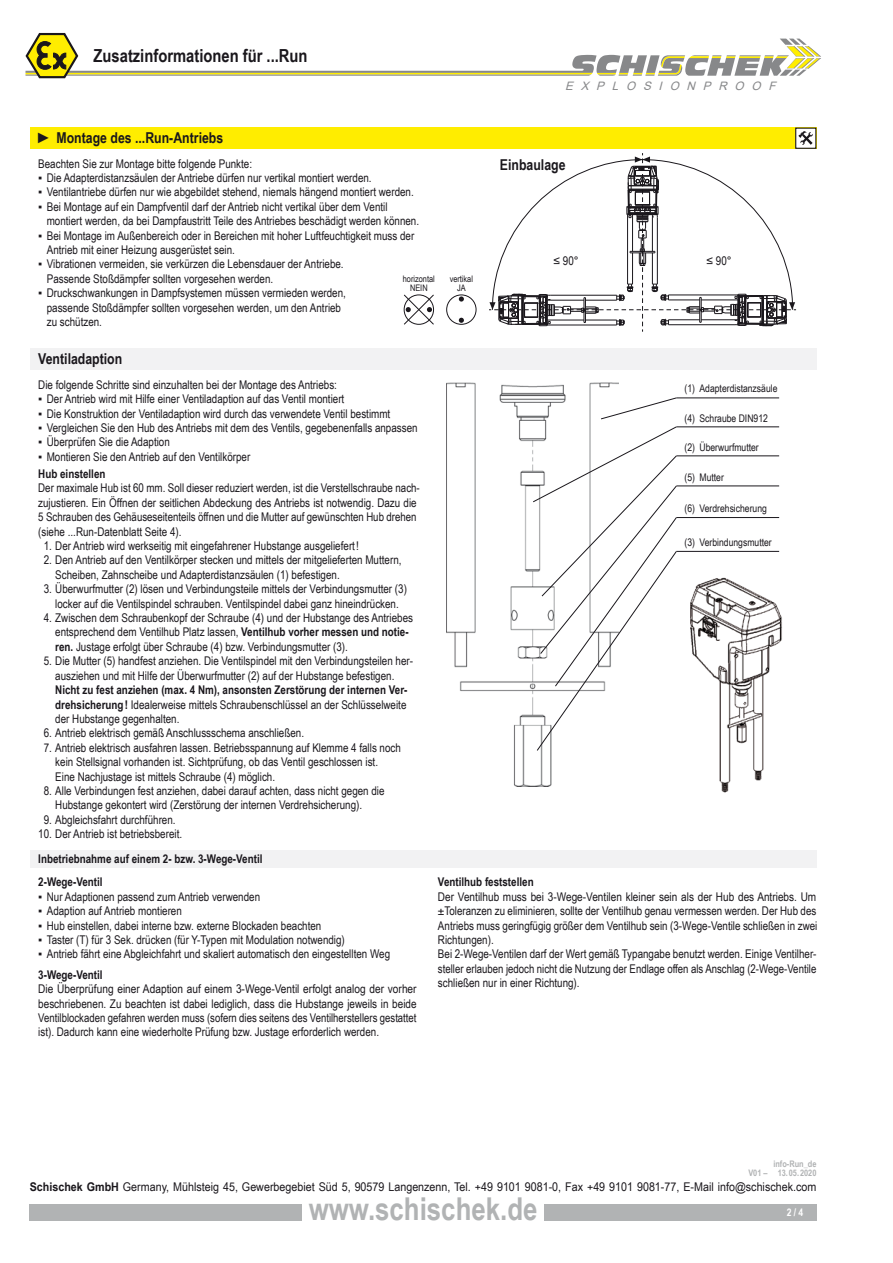
<style>
.page{position:relative;width:893px;height:1263px;background:#fff}
.page>*{position:absolute;margin:0;border:0;box-sizing:border-box;transform-origin:0 0}
.t1{font:700 31.5px "Arial Narrow";color:#b1b3b4}
.t2{font:700 18px "Arial Narrow";color:#1a171c}
.t3{font:700 15px "Arial Narrow";color:#1a171c}
.t4{font:12px/14.4px "Arial Narrow";color:#1a171c}
.t5{font:12px "Arial Narrow";color:#1a171c;scale:1.09 1}
.t6{font:700 12px "Arial Narrow";color:#1a171c}
.t7{font:italic 11.7px "Arial";color:#87888a}
.t8{font:10.5px "Arial Narrow";color:#1a171c}
.t9{font:700 10.5px "Arial Narrow";color:#fff}
.t10{font:700 9px/9px "Arial Narrow";color:#b1b3b4;text-align:right}
.t11{font:9px/9px "Arial Narrow";color:#1a171c;text-align:center}
.s1{font-weight:700}
</style>
<div class="page">
<svg style="left:26px;top:33px;width:795px;height:46px"></svg>
<div style="left:30px;top:128px;width:786px;height:21px;background:#ffed00"></div>
<div style="left:30px;top:349px;width:786px;height:21px;background:#f2f2f3"></div>
<div style="left:30px;top:850px;width:786px;height:18px;background:#f2f2f3"></div>
<img style="left:446px;top:383px;width:172px;height:404px">
<div style="left:795px;top:128px;width:21px;height:21px;background:#fff;border:1px solid #1a171c"></div>
<svg style="left:798px;top:131px;width:15px;height:14px"></svg>
<svg style="left:533px;top:426px;width:144px;height:325px"></svg>
<svg style="left:601px;top:397px;width:76px;height:22px"></svg>
<hr style="left:676px;top:398px;width:103px;height:1px;background:#1a171c">
<hr style="left:676px;top:427px;width:103px;height:1px;background:#1a171c">
<hr style="left:676px;top:456px;width:103px;height:1px;background:#1a171c">
<hr style="left:676px;top:486px;width:103px;height:1px;background:#1a171c">
<hr style="left:676px;top:517px;width:103px;height:1px;background:#1a171c">
<hr style="left:676px;top:551px;width:103px;height:1px;background:#1a171c">
<div style="left:446px;top:295px;width:30px;height:29px;border:1px solid #1a171c;border-radius:50%"></div>
<svg style="left:459px;top:296px;width:5px;height:6px"></svg>
<svg style="left:459px;top:318px;width:5px;height:5px"></svg>
<svg style="left:403px;top:294px;width:31px;height:31px"></svg>
<svg style="left:489px;top:153px;width:307px;height:179px"></svg>
<img style="left:690px;top:577px;width:92px;height:216px">
<div style="left:30px;top:1204px;width:272px;height:16px;background:#b1b3b4"></div>
<div style="left:544px;top:1204px;width:272px;height:16px;background:#b1b3b4"></div>
<h2 class="t2" style="left:94px;top:42px;width:216px">Zusatzinformationen für ...Run</h2>
<p class="t3" style="left:38px;top:126px;width:187px">► Montage des ...Run-Antriebs</p>
<p class="t4" style="left:38px;top:156px;width:215px">Beachten Sie zur Montage bitte folgende Punkte:</p>
<p class="t4" style="left:38px;top:170px;width:335px">▪ Die Adapterdistanzsäulen der Antriebe dürfen nur vertikal montiert werden.</p>
<p class="t4" style="left:38px;top:185px;width:377px">▪ Ventilantriebe dürfen nur wie abgebildet stehend, niemals hängend montiert werden.</p>
<p class="t4" style="left:47px;top:199px;width:374px;text-indent:-9px">▪ Bei Montage auf ein Dampfventil darf der Antrieb nicht vertikal über dem Ventil montiert werden, da bei Dampfaustritt Teile des Antriebes beschädigt werden können.</p>
<p class="t4" style="left:47px;top:228px;width:369px;text-indent:-9px">▪ Bei Montage im Außenbereich oder in Bereichen mit hoher Luftfeuchtigkeit muss der<br>Antrieb mit einer Heizung ausgerüstet sein.</p>
<p class="t4" style="left:47px;top:257px;width:298px;text-indent:-9px">▪ Vibrationen vermeiden, sie verkürzen die Lebensdauer der Antriebe.<br>Passende Stoßdämpfer sollten vorgesehen werden.</p>
<p class="t4" style="left:47px;top:285px;width:301px;text-indent:-9px">▪ Druckschwankungen in Dampfsystemen müssen vermieden werden, passende Stoßdämpfer sollten vorgesehen werden, um den Antrieb zu schützen.</p>
<p class="t11" style="left:403px;top:274px;width:33px">horizontal<br>NEIN</p>
<p class="t11" style="left:450px;top:274px;width:25px">vertikal<br>JA</p>
<p class="t3" style="left:38px;top:347px;width:86px">Ventiladaption</p>
<p class="t4" style="left:38px;top:377px;width:300px">Die folgende Schritte sind einzuhalten bei der Montage des Antriebs:</p>
<p class="t4" style="left:38px;top:391px;width:308px">▪ Der Antrieb wird mit Hilfe einer Ventiladaption auf das Ventil montiert</p>
<p class="t4" style="left:38px;top:406px;width:354px">▪ Die Konstruktion der Ventiladaption wird durch das verwendete Ventil bestimmt</p>
<p class="t4" style="left:38px;top:420px;width:381px">▪ Vergleichen Sie den Hub des Antriebs mit dem des Ventils, gegebenenfalls anpassen</p>
<p class="t4" style="left:38px;top:434px;width:133px">▪ Überprüfen Sie die Adaption</p>
<p class="t4" style="left:38px;top:449px;width:214px">▪ Montieren Sie den Antrieb auf den Ventilkörper</p>
<p class="t6" style="left:38px;top:465px;width:69px">Hub einstellen</p>
<p class="t4" style="left:38px;top:481px;width:383px">Der maximale Hub ist 60 mm. Soll dieser reduziert werden, ist die Verstellschraube nach&shy;zujustieren. Ein Öffnen der seitlichen Abdeckung des Antriebs ist notwendig. Dazu die 5 Schrauben des Gehäuseseitenteils öffnen und die Mutter auf gewünschten Hub drehen (siehe ...Run-Datenblatt Seite 4).</p>
<p class="t4" style="left:44px;top:538px;width:317px">1. Der Antrieb wird werkseitig mit eingefahrener Hubstange ausgeliefert!</p>
<p class="t4" style="left:55px;top:553px;width:348px;text-indent:-12px">2. Den Antrieb auf den Ventilkörper stecken und mittels der mitgelieferten Muttern,<br>Scheiben, Zahnscheibe und Adapterdistanzsäulen (1) befestigen.</p>
<p class="t4" style="left:44px;top:581px;width:365px;text-align:center">3. Überwurfmutter (2) lösen und Verbindungsteile mittels der Verbindungsmutter (3) locker auf die Ventilspindel schrauben. Ventilspindel dabei ganz hineindrücken.</p>
<p class="t4" style="left:55px;top:610px;width:359px;text-indent:-12px">4. Zwischen dem Schraubenkopf der Schraube (4) und der Hubstange des Antriebes entsprechend dem Ventilhub Platz lassen, <span class="s1">Ventilhub vorher messen und notie&shy;ren.</span> Justage erfolgt über Schraube (4) bzw. Verbindungsmutter (3).</p>
<p class="t4" style="left:44px;top:653px;width:371px;text-align:center">5. Die Mutter (5) handfest anziehen. Die Ventilspindel mit den Verbindungsteilen her&shy;ausziehen und mit Hilfe der Überwurfmutter (2) auf der Hubstange befestigen.</p>
<p class="t4" style="left:55px;top:682px;width:354px;text-align:justify"><span class="s1">Nicht zu fest anziehen (max. 4 Nm), ansonsten Zerstörung der internen Ver&shy;drehsicherung!</span> Idealerweise mittels Schraubenschlüssel an der Schlüsselweite der Hubstange gegenhalten.</p>
<p class="t4" style="left:44px;top:725px;width:262px">6. Antrieb elektrisch gemäß Anschlussschema anschließen.</p>
<p class="t4" style="left:55px;top:740px;width:347px;text-indent:-12px">7. Antrieb elektrisch ausfahren lassen. Betriebsspannung auf Klemme 4 falls noch kein Stellsignal vorhanden ist. Sichtprüfung, ob das Ventil geschlossen ist.<br>Eine Nachjustage ist mittels Schraube (4) möglich.</p>
<p class="t4" style="left:55px;top:783px;width:331px;text-indent:-12px">8. Alle Verbindungen fest anziehen, dabei darauf achten, dass nicht gegen die<br>Hubstange gekontert wird (Zerstörung der internen Verdrehsicherung).</p>
<p class="t4" style="left:44px;top:812px;width:133px">9. Abgleichsfahrt durchführen.</p>
<p class="t4" style="left:38px;top:826px;width:145px">10. Der Antrieb ist betriebsbereit.</p>
<p class="t6" style="left:38px;top:850px;width:226px">Inbetriebnahme auf einem 2- bzw. 3-Wege-Ventil</p>
<p class="t7" style="left:565px;top:78px;width:216px">EXPLOSIONPROOF</p>
<p class="t3" style="left:500px;top:154px;width:67px">Einbaulage</p>
<p class="t4" style="left:554px;top:254px;width:27px">≤ 90°</p>
<p class="t4" style="left:707px;top:254px;width:27px">≤ 90°</p>
<p class="t8" style="left:685px;top:381px;width:94px">(1) Adapterdistanzsäule</p>
<p class="t8" style="left:685px;top:410px;width:85px">(4) Schraube DIN912</p>
<p class="t8" style="left:685px;top:439px;width:76px">(2) Überwurfmutter</p>
<p class="t8" style="left:685px;top:469px;width:41px">(5) Mutter</p>
<p class="t8" style="left:685px;top:501px;width:84px">(6) Verdrehsicherung</p>
<p class="t8" style="left:685px;top:535px;width:89px">(3) Verbindungsmutter</p>
<p class="t6" style="left:38px;top:873px;width:66px">2-Wege-Ventil</p>
<p class="t4" style="left:38px;top:889px;width:223px">▪ Nur Adaptionen passend zum Antrieb verwenden</p>
<p class="t4" style="left:38px;top:903px;width:145px">▪ Adaption auf Antrieb montieren</p>
<p class="t4" style="left:38px;top:918px;width:285px">▪ Hub einstellen, dabei interne bzw. externe Blockaden beachten</p>
<p class="t4" style="left:38px;top:932px;width:308px">▪ Taster (T) für 3 Sek. drücken (für Y-Typen mit Modulation notwendig)</p>
<p class="t4" style="left:38px;top:946px;width:353px">▪ Antrieb fährt eine Abgleichfahrt und skaliert automatisch den eingestellten Weg</p>
<p class="t6" style="left:38px;top:965px;width:66px">3-Wege-Ventil</p>
<p class="t4" style="left:38px;top:981px;width:380px;text-align:justify">Die Überprüfung einer Adaption auf einem 3-Wege-Ventil erfolgt analog der vorher beschriebenen. Zu beachten ist dabei lediglich, dass die Hubstange jeweils in beide Ventilblockaden gefahren werden muss (sofern dies seitens des Ventilherstellers gestattet ist). Dadurch kann eine wiederholte Prüfung bzw. Justage erforderlich werden.</p>
<p class="t6" style="left:438px;top:873px;width:97px">Ventilhub feststellen</p>
<p class="t4" style="left:438px;top:889px;width:381px">Der Ventilhub muss bei 3-Wege-Ventilen kleiner sein als der Hub des Antriebs. Um ±Toleranzen zu eliminieren, sollte der Ventilhub genau vermessen werden. Der Hub des Antriebs muss geringfügig größer dem Ventilhub sein (3-Wege-Ventile schließen in zwei Richtungen).<br>Bei 2-Wege-Ventilen darf der Wert gemäß Typangabe benutzt werden. Einige Ventilher&shy;steller erlauben jedoch nicht die Nutzung der Endlage offen als Anschlag (2-Wege-Ventile schließen nur in einer Richtung).</p>
<p class="t10" style="left:748px;top:1159px;width:70px">info-Run_de<br>V01 – 13.05.2020</p>
<p class="t5" style="left:30px;top:1178px;width:723px"><span class="s1">Schischek GmbH</span> Germany, Mühlsteig 45, Gewerbegebiet Süd 5, 90579 Langenzenn, Tel. +49 9101 9081-0, Fax +49 9101 9081-77, E-Mail info@schischek.com</p>
<h1 class="t1" style="left:309px;top:1185px;width:230px">www.schischek.de</h1>
<p class="t9" style="left:787px;top:1204px;width:18px">2 / 4</p>
</div>
